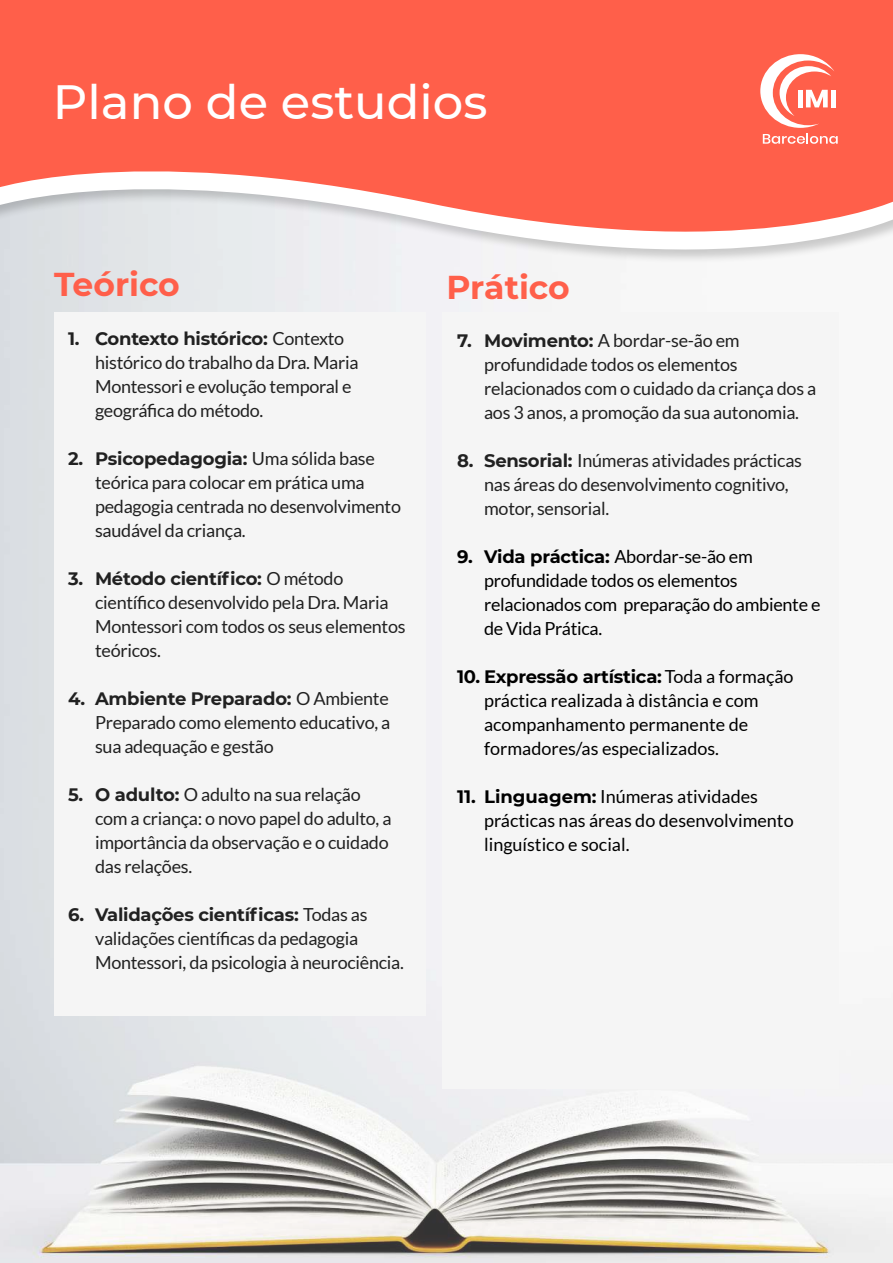
<style>
.page{position:relative;width:893px;height:1263px;background:#fff}
.page>*{position:absolute;margin:0;border:0;box-sizing:border-box;transform-origin:0 0}
.t1{font:500 48px "Montserrat";color:#fff}
.t2{font:700 33px "Montserrat";color:#ff5f4a}
.t3{font:18px/24px "Lato";letter-spacing:-.015em;color:#212121}
.t4{font:18px/24px "Lato";color:#000}
.t5{font:700 18px "Montserrat";letter-spacing:-.015em;color:#212121}
.t6{font:700 18px "Montserrat";letter-spacing:-.015em;color:#000}
.s1{font-family:"Lato";font-weight:400}
.s2{font-family:"Montserrat";font-weight:700}
</style>
<div class="page">
<img style="left:0;top:286px;width:893px;height:977px">
<svg style="left:0;top:268px;width:558px;height:18px;fill:#eaebef"></svg>
<svg style="left:0;top:0;width:893px;height:268px;background:#fa8273"></svg>
<div style="left:54px;top:313px;width:371px;height:703px;background:#f5f5f5"></div>
<div style="left:442px;top:313px;width:397px;height:776px;background:#f5f5f5"></div>
<svg style="left:763px;top:134px;width:75px;height:10px"></svg>
<div style="left:831px;top:90px;width:5px;height:17px;background:#fff"></div>
<svg style="left:760px;top:54px;width:74px;height:74px"></svg>
<h1 class="t1" style="left:53px;top:68px;width:436px">Plano de estudios</h1>
<h2 class="t2" style="left:54px;top:260px;width:127px">Teórico</h2>
<p class="t5" style="left:68px;top:325px;width:278px">1. Contexto histórico: <span class="s1">Contexto</span></p>
<p class="t3" style="left:95px;top:350px;width:265px">histórico do trabalho da Dra. Maria<br>Montessori e evolução temporal e geográfica do método.</p>
<p class="t5" style="left:68px;top:445px;width:308px">2. Psicopedagogia: <span class="s1">Uma sólida base</span></p>
<p class="t3" style="left:95px;top:470px;width:308px">teórica para colocar em prática uma pedagogia centrada no desenvolvimento saudável da criança.</p>
<p class="t5" style="left:68px;top:565px;width:277px">3. Método científico: <span class="s1">O método</span></p>
<p class="t3" style="left:95px;top:590px;width:312px">científico desenvolvido pela Dra. Maria<br>Montessori com todos os seus elementos teóricos.</p>
<p class="t5" style="left:68px;top:685px;width:322px">4. Ambiente Preparado: <span class="s1">O Ambiente</span></p>
<p class="t3" style="left:95px;top:710px;width:297px">Preparado como elemento educativo, a sua adequação e gestão</p>
<p class="t3" style="left:95px;top:782px;width:298px;text-indent:-27px"><span class="s2">5. O adulto:</span> O adulto na sua relação com a criança: o novo papel do adulto, a importância da observação e o cuidado das relações.</p>
<p class="t5" style="left:68px;top:901px;width:301px">6. Validações científicas: <span class="s1">Todas as</span></p>
<p class="t3" style="left:95px;top:926px;width:310px">validações científicas da pedagogia<br>Montessori, da psicologia à neurociência.</p>
<h2 class="t2" style="left:446px;top:263px;width:125px">Prático</h2>
<p class="t3" style="left:484px;top:328px;width:334px;text-indent:-27px"><span class="s2">7. Movimento:</span> A bordar-se-ão em profundidade todos os elementos relacionados com o cuidado da criança dos a aos 3 anos, a promoção da sua autonomia.</p>
<p class="t3" style="left:484px;top:448px;width:319px;text-indent:-27px"><span class="s2">8. Sensorial:</span> Inúmeras atividades prácticas nas áreas do desenvolvimento cognitivo, motor, sensorial.</p>
<p class="t6" style="left:457px;top:544px;width:297px">9. Vida práctica: <span class="s1">Abordar-se-ão em</span></p>
<p class="t4" style="left:484px;top:568px;width:338px">profundidade todos os elementos relacionados com preparação do ambiente e de Vida Prática.</p>
<p class="t6" style="left:457px;top:664px;width:338px">10. Expressão artística: <span class="s1">Toda a formação</span></p>
<p class="t4" style="left:484px;top:688px;width:276px">práctica realizada à distância e com acompanhamento permanente de formadores/as especializados.</p>
<p class="t4" style="left:484px;top:784px;width:311px;text-indent:-27px"><span class="s2">11. Linguagem:</span> Inúmeras atividades prácticas nas áreas do desenvolvimento linguístico e social.</p>
</div>
